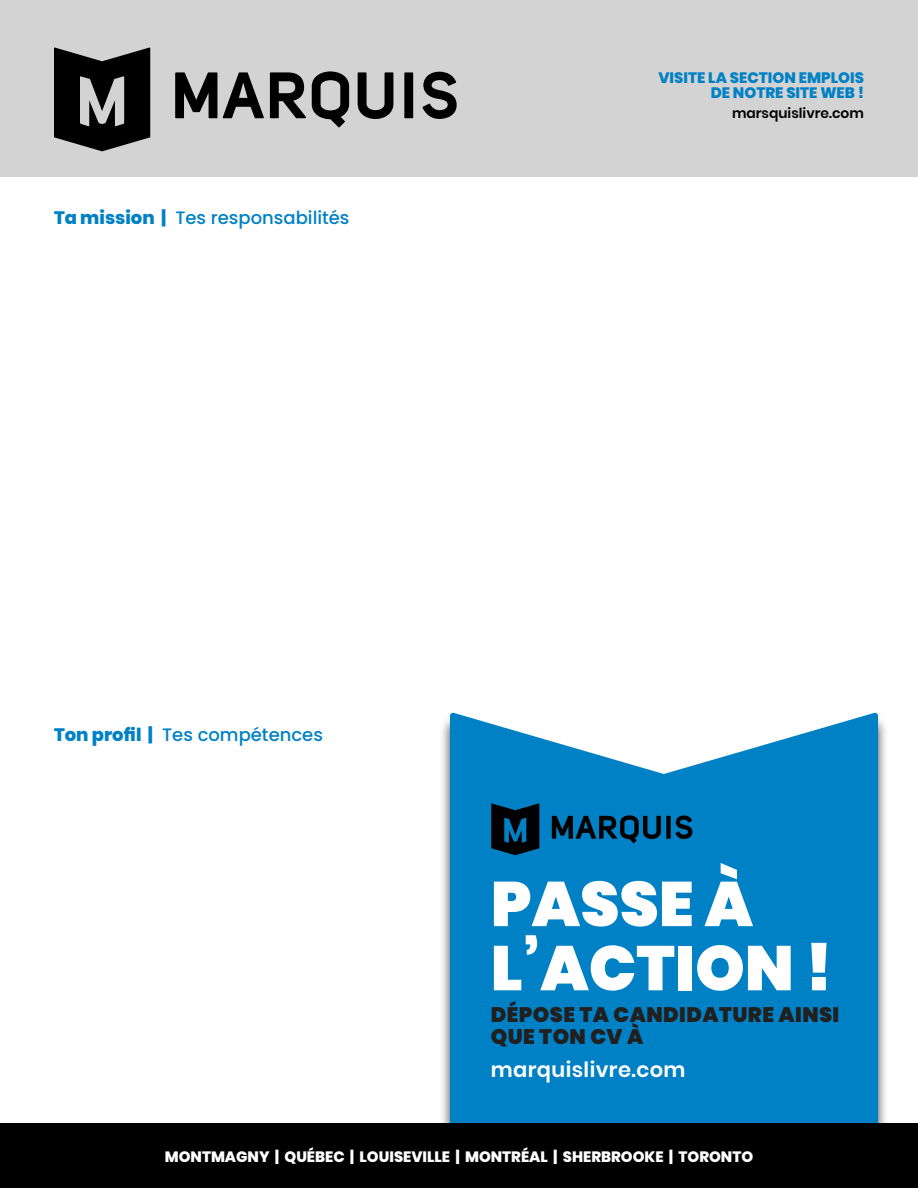
<style>
.page{position:relative;width:918px;height:1188px;background:#fff}
.page>*{position:absolute;margin:0;border:0;box-sizing:border-box;transform-origin:0 0}
.t1{font:900 62.85px/64.2px "Poppins";color:#fff}
.t2{font:900 21px/22.5px "Poppins";letter-spacing:.02em;color:#221f1f}
.t3{font:600 21px "Poppins";letter-spacing:.02em;color:#fff}
.t4{font:500 18px "Poppins";color:#0081c6}
.t5{font:800 15.15px/15.1px "Poppins";color:#0081c6;text-align:right}
.t6{font:800 15px "Poppins";color:#fff}
.t7{font:600 13.8px "Poppins";color:#000}
.s1{font-weight:800}
</style>
<div class="page">
<div style="left:434px;top:715px;width:455px;height:473px;background:#000;opacity:.75"></div>
<svg style="left:440px;top:713px;width:438px;height:410px;background:#188cca"></svg>
<svg style="left:491px;top:803px;width:48px;height:52px;background:#002437"></svg>
<div style="left:666px;top:816px;width:5px;height:23px;background:#000"></div>
<svg style="left:675px;top:815px;width:17px;height:24px"></svg>
<svg style="left:552px;top:815px;width:109px;height:28px;background:#004a71"></svg>
<div style="left:0;top:0;width:918px;height:177px;background:#d2d3d2"></div>
<svg style="left:54px;top:48px;width:96px;height:103px"></svg>
<svg style="left:175px;top:72px;width:42px;height:46px"></svg>
<svg style="left:223px;top:72px;width:41px;height:46px"></svg>
<svg style="left:270px;top:72px;width:36px;height:46px"></svg>
<svg style="left:358px;top:72px;width:35px;height:47px"></svg>
<div style="left:404px;top:72px;width:9px;height:46px;background:#000"></div>
<svg style="left:422px;top:72px;width:35px;height:47px"></svg>
<svg style="left:312px;top:71px;width:37px;height:56px"></svg>
<div style="left:0;top:1123px;width:918px;height:65px;background:#000"></div>
<p class="t4" style="left:54px;top:207px;width:297px"><span class="s1">Ta mission |</span> Tes responsabilités</p>
<p class="t5" style="left:658px;top:70px;width:207px">VISITE LA SECTION EMPLOIS<br>DE NOTRE SITE WEB !</p>
<p class="t7" style="left:732px;top:106px;width:133px">marsquislivre.com</p>
<p class="t4" style="left:54px;top:725px;width:270px"><span class="s1">Ton profil |</span> Tes compétences</p>
<h1 class="t1" style="left:491px;top:872px;width:343px">PASSE À<br>L’ACTION !</h1>
<h2 class="t2" style="left:491px;top:1003px;width:350px">DÉPOSE TA CANDIDATURE AINSI<br>QUE TON CV À</h2>
<h2 class="t3" style="left:491px;top:1058px;width:196px">marquislivre.com</h2>
<p class="t6" style="left:165px;top:1148px;width:590px">MONTMAGNY | QUÉBEC | LOUISEVILLE | MONTRÉAL | SHERBROOKE | TORONTO</p>
</div>
